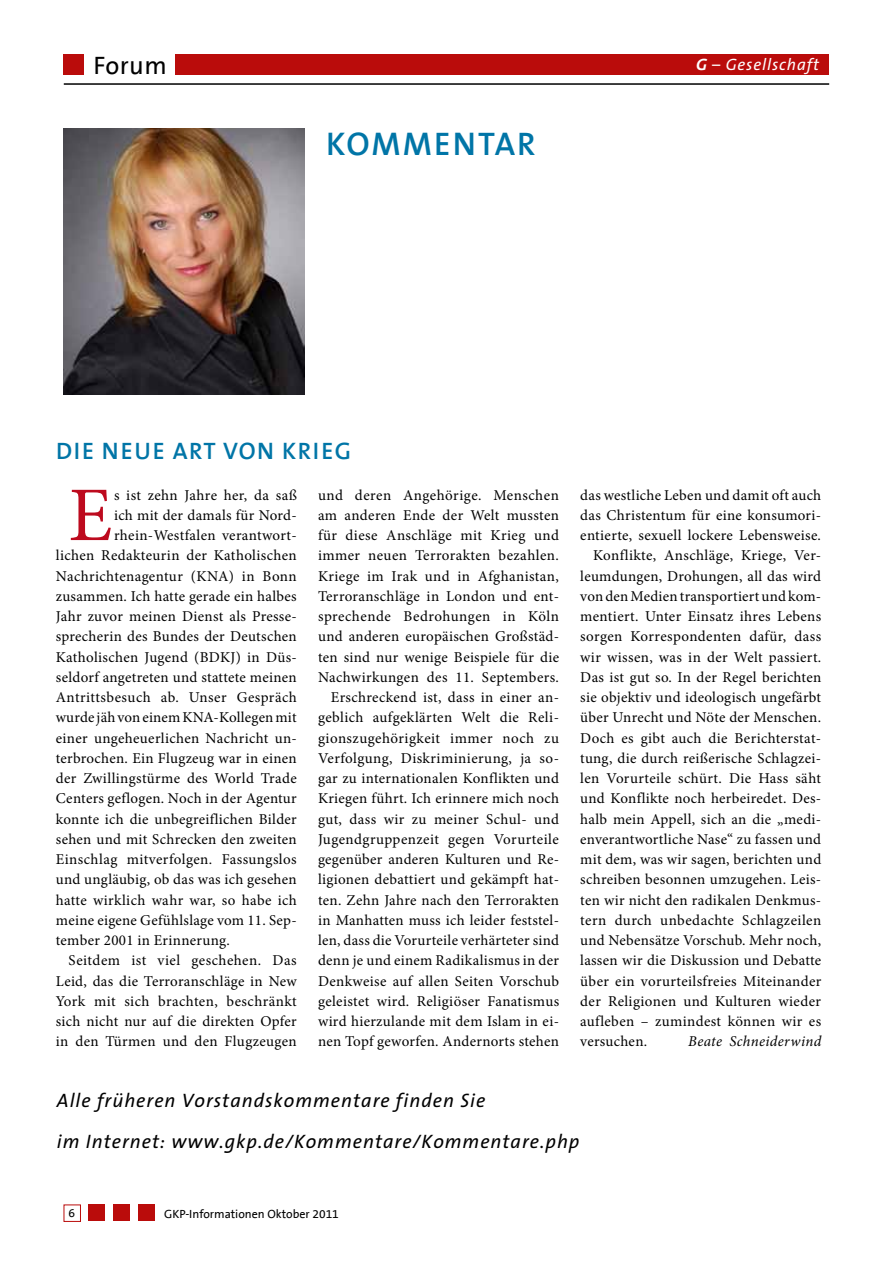
<style>
.page{position:relative;width:893px;height:1263px;background:#fff}
.page>*{position:absolute;margin:0;border:0;box-sizing:border-box;transform-origin:0 0}
.t1{font:77.25px "Minion Pro";color:#bd0a1e}
.t2{font:600 33px "The Sans";letter-spacing:.06em;color:#0075a7}
.t3{font:25.5px "The Sans B5 Plain";color:#000}
.t4{font:600 24px "The Sans";letter-spacing:.065em;color:#0075a7}
.t5{font:italic 19.5px/40.5px "The Sans";letter-spacing:.05em;color:#000}
.t6{font:italic 16.5px "The Sans";letter-spacing:.05em;color:#fff}
.t7{font:15px/20.2px "Minion Pro";letter-spacing:.02em;color:#000;text-align:right}
.t8{font:italic 15px "Minion Pro";letter-spacing:.02em;color:#000}
.t9{font:12px "The Sans B5 Plain";color:#000}
.s1{font-weight:700}
</style>
<div class="page">
<div style="left:64px;top:54px;width:20px;height:20px;background:#ba0c0b"></div>
<div style="left:175px;top:54px;width:654px;height:20px;background:#ba0c0b"></div>
<hr style="left:64px;top:83px;width:765px;height:2px;background:#000">
<img style="left:64px;top:128px;width:241px;height:267px">
<div style="left:138px;top:1204px;width:17px;height:17px;background:#ba0c0b"></div>
<div style="left:89px;top:1204px;width:16px;height:17px;background:#ba0c0b"></div>
<div style="left:114px;top:1204px;width:16px;height:17px;background:#ba0c0b"></div>
<div style="left:64px;top:1204px;width:17px;height:18px;border:1px solid #ba0c0b"></div>
<h3 class="t3" style="left:94px;top:52px;width:75px">Forum</h3>
<p class="t6" style="left:696px;top:50px;width:124px"><span class="s1">G</span> – Gesellschaft</p>
<h2 class="t2" style="left:326px;top:116px;width:211px">KOMMENTAR</h2>
<h3 class="t4" style="left:56px;top:431px;width:294px">DIE NEUE ART VON KRIEG</h3>
<h1 class="t1" style="left:69px;top:464px;width:45px">E</h1>
<p class="t7" style="left:114px;top:485px;width:184px">s ist zehn Jahre her, da saß</p>
<p class="t7" style="left:114px;top:505px;width:184px">ich mit der damals für Nord-</p>
<p class="t7" style="left:114px;top:525px;width:184px">rhein-Westfalen verantwort-</p>
<p class="t7" style="left:56px;top:545px;width:242px">lichen Redakteurin der Katholischen</p>
<p class="t7" style="left:56px;top:566px;width:242px">Nachrichtenagentur (KNA) in Bonn</p>
<p class="t7" style="left:56px;top:586px;width:242px">zusammen. Ich hatte gerade ein halbes</p>
<p class="t7" style="left:56px;top:606px;width:242px">Jahr zuvor meinen Dienst als Presse-</p>
<p class="t7" style="left:56px;top:626px;width:242px">sprecherin des Bundes der Deutschen</p>
<p class="t7" style="left:56px;top:647px;width:242px">Katholischen Jugend (BDKJ) in Düs-</p>
<p class="t7" style="left:56px;top:667px;width:242px">seldorf angetreten und stattete meinen</p>
<p class="t7" style="left:56px;top:687px;width:242px">Antrittsbesuch ab. Unser Gespräch</p>
<p class="t7" style="left:56px;top:707px;width:242px">wurde jäh von einem KNA-Kollegen mit</p>
<p class="t7" style="left:56px;top:728px;width:242px">einer ungeheuerlichen Nachricht un-</p>
<p class="t7" style="left:56px;top:748px;width:242px">terbrochen. Ein Flugzeug war in einen</p>
<p class="t7" style="left:56px;top:768px;width:243px">der Zwillingstürme des World Trade</p>
<p class="t7" style="left:56px;top:788px;width:242px">Centers geflogen. Noch in der Agentur</p>
<p class="t7" style="left:56px;top:809px;width:242px">konnte ich die unbegreiflichen Bilder</p>
<p class="t7" style="left:56px;top:829px;width:242px">sehen und mit Schrecken den zweiten</p>
<p class="t7" style="left:56px;top:849px;width:242px">Einschlag mitverfolgen. Fassungslos</p>
<p class="t7" style="left:56px;top:869px;width:242px">und ungläubig, ob das was ich gesehen</p>
<p class="t7" style="left:56px;top:890px;width:243px">hatte wirklich wahr war, so habe ich</p>
<p class="t7" style="left:56px;top:910px;width:242px">meine eigene Gefühlslage vom 11. Sep-</p>
<p class="t7" style="left:56px;top:930px;width:176px">tember 2001 in Erinnerung.</p>
<p class="t7" style="left:69px;top:950px;width:230px">Seitdem ist viel geschehen. Das</p>
<p class="t7" style="left:56px;top:971px;width:242px">Leid, das die Terroranschläge in New</p>
<p class="t7" style="left:56px;top:991px;width:242px">York mit sich brachten, beschränkt</p>
<p class="t7" style="left:56px;top:1011px;width:242px">sich nicht nur auf die direkten Opfer</p>
<p class="t7" style="left:56px;top:1031px;width:242px">in den Türmen und den Flugzeugen</p>
<p class="t7" style="left:318px;top:485px;width:243px">und deren Angehörige. Menschen am anderen Ende der Welt mussten für diese Anschläge mit Krieg und immer neuen Terrorakten bezahlen.<br>Kriege im Irak und in Afghanistan, Terroranschläge in London und ent&shy;sprechende Bedrohungen in Köln und anderen europäischen Großstäd&shy;ten sind nur wenige Beispiele für die Nachwirkungen des 11. Septembers.<br>Erschreckend ist, dass in einer an&shy;geblich aufgeklärten Welt die Reli&shy;gionszugehörigkeit immer noch zu Verfolgung, Diskriminierung, ja so&shy;gar zu internationalen Konflikten und Kriegen führt. Ich erinnere mich noch gut, dass wir zu meiner Schul- und Jugendgruppenzeit gegen Vorurteile gegenüber anderen Kulturen und Re&shy;ligionen debattiert und gekämpft hat&shy;ten. Zehn Jahre nach den Terrorakten in Manhatten muss ich leider feststel&shy;len, dass die Vorurteile verhärteter sind denn je und einem Radikalismus in der Denkweise auf allen Seiten Vorschub geleistet wird. Religiöser Fanatismus wird hierzulande mit dem Islam in ei&shy;nen Topf geworfen. Andernorts stehen</p>
<p class="t7" style="left:580px;top:485px;width:243px">das westliche Leben und damit oft auch</p>
<p class="t7" style="left:580px;top:505px;width:242px">das Christentum für eine konsumori-</p>
<p class="t7" style="left:580px;top:525px;width:242px">entierte, sexuell lockere Lebensweise.</p>
<p class="t7" style="left:593px;top:545px;width:230px">Konflikte, Anschläge, Kriege, Ver-</p>
<p class="t7" style="left:580px;top:566px;width:242px">leumdungen, Drohungen, all das wird</p>
<p class="t7" style="left:580px;top:586px;width:242px">von den Medien transportiert und kom-</p>
<p class="t7" style="left:580px;top:606px;width:242px">mentiert. Unter Einsatz ihres Lebens</p>
<p class="t7" style="left:580px;top:626px;width:242px">sorgen Korrespondenten dafür, dass</p>
<p class="t7" style="left:580px;top:647px;width:243px">wir wissen, was in der Welt passiert.</p>
<p class="t7" style="left:580px;top:667px;width:242px">Das ist gut so. In der Regel berichten</p>
<p class="t7" style="left:580px;top:687px;width:242px">sie objektiv und ideologisch ungefärbt</p>
<p class="t7" style="left:580px;top:707px;width:242px">über Unrecht und Nöte der Menschen.</p>
<p class="t7" style="left:580px;top:728px;width:242px">Doch es gibt auch die Berichterstat-</p>
<p class="t7" style="left:580px;top:748px;width:242px">tung, die durch reißerische Schlagzei-</p>
<p class="t7" style="left:580px;top:768px;width:242px">len Vorurteile schürt. Die Hass säht</p>
<p class="t7" style="left:580px;top:788px;width:242px">und Konflikte noch herbeiredet. Des-</p>
<p class="t7" style="left:580px;top:809px;width:242px">halb mein Appell, sich an die „medi-</p>
<p class="t7" style="left:580px;top:829px;width:242px">enverantwortliche Nase“ zu fassen und</p>
<p class="t7" style="left:580px;top:849px;width:242px">mit dem, was wir sagen, berichten und</p>
<p class="t7" style="left:580px;top:869px;width:242px">schreiben besonnen umzugehen. Leis-</p>
<p class="t7" style="left:580px;top:890px;width:242px">ten wir nicht den radikalen Denkmus-</p>
<p class="t7" style="left:580px;top:910px;width:242px">tern durch unbedachte Schlagzeilen</p>
<p class="t7" style="left:580px;top:930px;width:242px">und Nebensätze Vorschub. Mehr noch,</p>
<p class="t7" style="left:580px;top:950px;width:242px">lassen wir die Diskussion und Debatte</p>
<p class="t7" style="left:580px;top:971px;width:243px">über ein vorurteilsfreies Miteinander</p>
<p class="t7" style="left:580px;top:991px;width:242px">der Religionen und Kulturen wieder</p>
<p class="t7" style="left:580px;top:1011px;width:242px">aufleben – zumindest können wir es</p>
<p class="t7" style="left:580px;top:1031px;width:68px">versuchen.</p>
<p class="t8" style="left:688px;top:1031px;width:134px">Beate Schneiderwind</p>
<h3 class="t5" style="left:57px;top:1080px;width:524px">Alle früheren Vorstandskommentare finden Sie<br>im Internet: www.gkp.de/Kommentare/Kommentare.php</h3>
<p class="t9" style="left:68px;top:1207px;width:8px">6</p>
<p class="t9" style="left:164px;top:1207px;width:176px">GKP-Informationen Oktober 2011</p>
</div>
